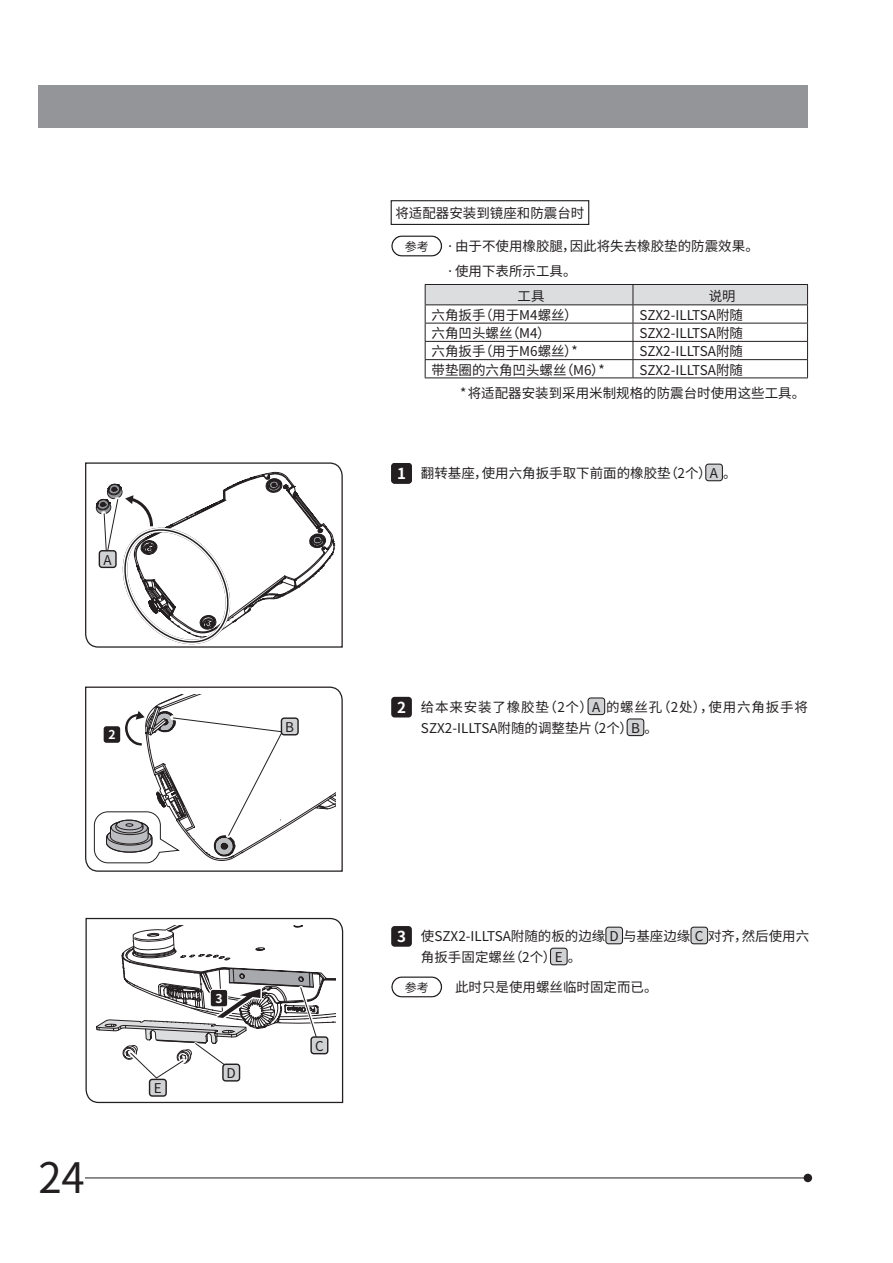
<style>
.page{position:relative;width:893px;height:1263px;background:#fff}
.page>*{position:absolute;margin:0;border:0;box-sizing:border-box;transform-origin:0 0}
.t1{font:42px "Noto Sans CJ Ksc";color:#231f20}
.t2{font:700 15.15px "Noto Sans CJ Ksc";color:#fff}
.t3{font:13.5px/21px "Noto Sans CJ Ksc";color:#231f20}
.t4{font:13.5px/21px "Noto Sans CJ Ksc";letter-spacing:.06em;color:#231f20}
.t5{font:700 12.15px "Noto Sans CJ Ksc";color:#fff}
.t6{font:12px "Noto Sans CJ Ksc";color:#231f20}
</style>
<div class="page">
<div style="left:804px;top:1174px;width:8px;height:8px;background:#231f20;border-radius:50%"></div>
<hr style="left:85px;top:1177px;width:723px;height:1px;background:#231f20">
<div style="left:38px;top:85px;width:770px;height:43px;background:#939598"></div>
<div style="left:588px;top:698px;width:17px;height:16px;background:#d1d2d4;border-radius:3px"></div>
<div style="left:587px;top:697px;width:18px;height:18px;border:1px solid #231f20;border-radius:3px"></div>
<div style="left:627px;top:719px;width:17px;height:16px;background:#d1d2d4;border-radius:3px"></div>
<div style="left:627px;top:718px;width:17px;height:18px;border:1px solid #231f20;border-radius:3px"></div>
<div style="left:391px;top:697px;width:21px;height:20px;background:#231f20;border-radius:3px"></div>
<div style="left:606px;top:927px;width:16px;height:17px;background:#d1d2d4;border-radius:3px"></div>
<div style="left:605px;top:927px;width:18px;height:17px;border:1px solid #231f20;border-radius:3px"></div>
<div style="left:691px;top:927px;width:17px;height:17px;background:#d1d2d4;border-radius:3px"></div>
<div style="left:690px;top:927px;width:18px;height:17px;border:1px solid #231f20;border-radius:3px"></div>
<div style="left:550px;top:948px;width:17px;height:17px;background:#d1d2d4;border-radius:3px"></div>
<div style="left:550px;top:948px;width:18px;height:17px;border:1px solid #231f20;border-radius:3px"></div>
<div style="left:391px;top:926px;width:21px;height:21px;background:#231f20;border-radius:3px"></div>
<div style="left:391px;top:976px;width:51px;height:21px;border:1px solid #231f20;border-radius:10px"></div>
<svg style="left:85px;top:917px;width:259px;height:187px"></svg>
<div style="left:391px;top:200px;width:198px;height:25px;border:1px solid #231f20"></div>
<svg style="left:425px;top:284px;width:383px;height:93px"></svg>
<hr style="left:425px;top:377px;width:208px;height:1px;background:#231f20">
<hr style="left:633px;top:377px;width:175px;height:1px;background:#231f20">
<div style="left:706px;top:464px;width:16px;height:17px;background:#d1d2d4;border-radius:3px"></div>
<div style="left:705px;top:464px;width:18px;height:17px;border:1px solid #231f20;border-radius:3px"></div>
<div style="left:391px;top:235px;width:51px;height:22px;border:1px solid #231f20;border-radius:10px"></div>
<div style="left:391px;top:463px;width:21px;height:21px;background:#231f20;border-radius:3px"></div>
<svg style="left:85px;top:462px;width:258px;height:186px"></svg>
<svg style="left:96px;top:472px;width:239px;height:176px"></svg>
<div style="left:99px;top:551px;width:17px;height:16px;background:#d1d2d4;border-radius:3px"></div>
<div style="left:99px;top:550px;width:18px;height:18px;border:1px solid #231f20;border-radius:3px"></div>
<svg style="left:85px;top:686px;width:258px;height:186px"></svg>
<div style="left:222px;top:1063px;width:18px;height:18px;border:1px solid #231f20;border-radius:3px"></div>
<div style="left:128px;top:1050px;width:57px;height:30px;background:#fff"></div>
<svg style="left:94px;top:694px;width:241px;height:169px"></svg>
<div style="left:281px;top:718px;width:17px;height:17px;background:#d1d2d4;border-radius:3px"></div>
<div style="left:281px;top:717px;width:18px;height:18px;border:1px solid #231f20;border-radius:3px"></div>
<svg style="left:96px;top:925px;width:240px;height:154px"></svg>
<div style="left:210px;top:989px;width:18px;height:18px;border:1px solid #fff;border-radius:3px"></div>
<div style="left:150px;top:1079px;width:16px;height:17px;background:#d1d2d4;border-radius:3px"></div>
<div style="left:149px;top:1079px;width:18px;height:18px;border:1px solid #231f20;border-radius:3px"></div>
<p class="t3" style="left:104px;top:550px;width:10px">A</p>
<p class="t5" style="left:108px;top:728px;width:9px">2</p>
<p class="t3" style="left:285px;top:717px;width:10px">B</p>
<p class="t3" style="left:395px;top:203px;width:190px">将适配器安装到镜座和防震台时</p>
<p class="t3" style="left:446px;top:236px;width:314px">·由于不使用橡胶腿，因此将失去橡胶垫的防震效果。</p>
<p class="t3" style="left:446px;top:260px;width:132px">·使用下表所示工具。</p>
<p class="t3" style="left:517px;top:285px;width:28px">工具</p>
<p class="t3" style="left:709px;top:285px;width:28px">说明</p>
<p class="t3" style="left:432px;top:305px;width:148px">六角扳手（用于M4螺丝）</p>
<p class="t3" style="left:639px;top:305px;width:105px">SZX2-ILLTSA附随</p>
<p class="t3" style="left:432px;top:323px;width:121px">六角凹头螺丝（M4）</p>
<p class="t3" style="left:639px;top:323px;width:105px">SZX2-ILLTSA附随</p>
<p class="t3" style="left:432px;top:341px;width:148px">六角扳手（用于M6螺丝）*</p>
<p class="t3" style="left:639px;top:341px;width:105px">SZX2-ILLTSA附随</p>
<p class="t3" style="left:432px;top:359px;width:175px">带垫圈的六角凹头螺丝（M6）*</p>
<p class="t6" style="left:405px;top:239px;width:25px">参考</p>
<p class="t3" style="left:460px;top:359px;width:347px;line-height:22.8px;text-indent:179px">SZX2-ILLTSA附随<br>*将适配器安装到采用米制规格的防震台时使用这些工具。</p>
<p class="t2" style="left:397px;top:465px;width:10px">1</p>
<p class="t3" style="left:421px;top:463px;width:317px">翻转基座，使用六角扳手取下前面的橡胶垫（2个）A 。</p>
<p class="t2" style="left:397px;top:699px;width:10px">2</p>
<p class="t4" style="left:421px;top:697px;width:388px">给本来安装了橡胶垫（2个）A 的螺丝孔（2处），使用六角扳手将<br>SZX2-ILLTSA附随的调整垫片（2个）B 。</p>
<h1 class="t1" style="left:38px;top:1154px;width:48px">24</h1>
<p class="t3" style="left:154px;top:1078px;width:9px">E</p>
<p class="t5" style="left:215px;top:991px;width:9px">3</p>
<p class="t3" style="left:227px;top:1063px;width:11px">D</p>
<p class="t3" style="left:315px;top:1036px;width:10px">C</p>
<p class="t3" style="left:421px;top:926px;width:390px">使SZX2-ILLTSA附随的板的边缘 D 与基座边缘 C 对齐，然后使用六角扳手固定螺丝（2个）E 。</p>
<p class="t3" style="left:455px;top:977px;width:204px">此时只是使用螺丝临时固定而已。</p>
<p class="t2" style="left:397px;top:928px;width:10px">3</p>
<p class="t6" style="left:405px;top:980px;width:25px">参考</p>
</div>
